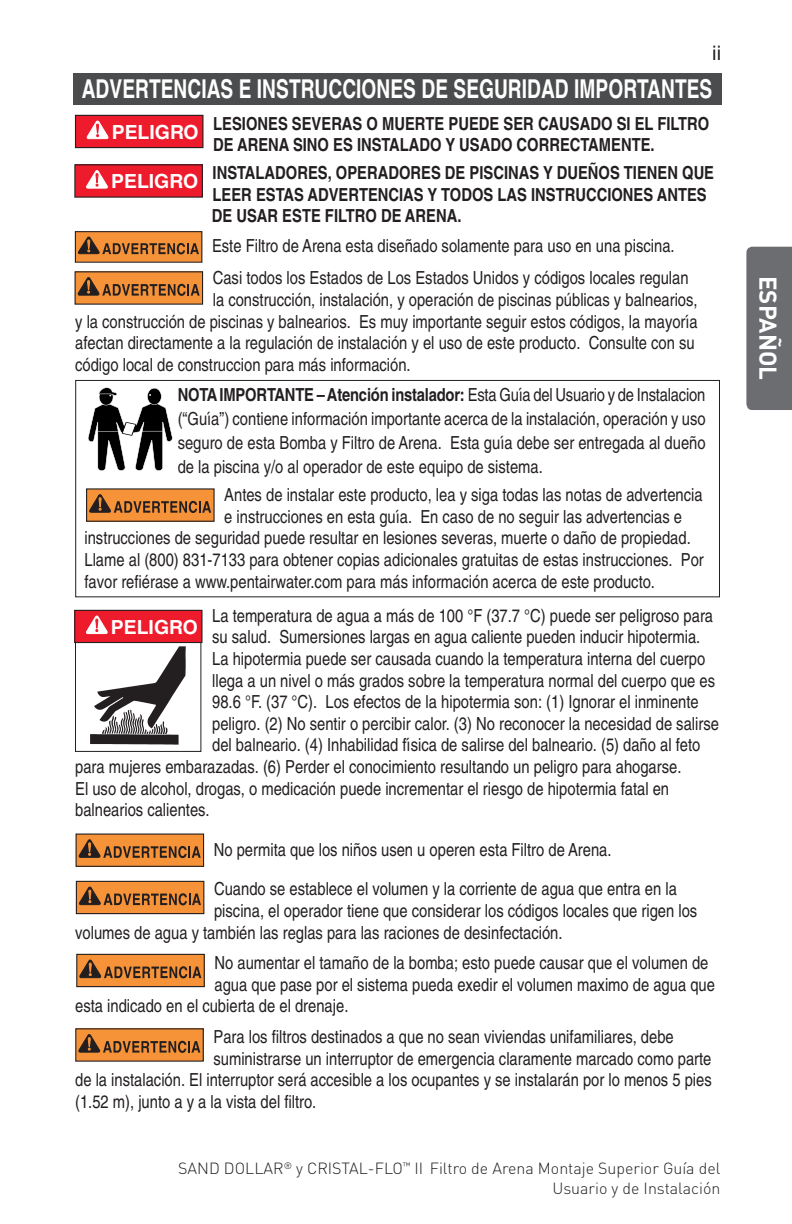
<style>
.page{position:relative;width:792px;height:1224px;background:#fff}
.page>*{position:absolute;margin:0;border:0;box-sizing:border-box;transform-origin:0 0}
.t1{font:700 condensed 26px "Helvetica";color:#fff;scale:.9 1}
.t2{font:700 24px "DIN Pro";color:#fff}
.t3{font:20px "Helvetica";color:#231f20}
.t4{font:700 19.4px "Helvetica";color:#fff}
.Body_Text{font:condensed 18px/24px "Helvetica";color:#231f20;text-align:justify}
.warn_caution_indent{font:condensed 18px "Helvetica";color:#231f20}
.Body_text{font:condensed 18px "Helvetica";color:#231f20}
.t5{font:700 condensed 18px/21.6px "Helvetica";color:#231f20}
.t6{font:300 16px/19.2px "DIN Pro";color:#231f20;text-align:right}
.s1{font-weight:700}
</style>
<div class="page">
<div style="left:746px;top:247px;width:46px;height:163px;background:#6c6d70"></div>
<div style="left:75px;top:380px;width:645px;height:217px;border:1px solid #231f20"></div>
<div style="left:73px;top:73px;width:648px;height:32px;background:#4b4c4d"></div>
<div style="left:75px;top:232px;width:127px;height:30px;background:#f69238"></div>
<div style="left:75px;top:231px;width:127px;height:32px;border:1px solid #231f20"></div>
<svg style="left:78px;top:236px;width:121px;height:19px"></svg>
<div style="left:75px;top:115px;width:128px;height:33px;background:#ee1b2c"></div>
<div style="left:75px;top:115px;width:129px;height:33px;border:1px solid #231f20"></div>
<svg style="left:86px;top:120px;width:23px;height:20px"></svg>
<div style="left:87px;top:489px;width:127px;height:32px;background:#f69238"></div>
<div style="left:86px;top:488px;width:129px;height:34px;border:1px solid #231f20"></div>
<svg style="left:89px;top:494px;width:122px;height:19px"></svg>
<div style="left:76px;top:834px;width:128px;height:32px;background:#f69238"></div>
<div style="left:76px;top:834px;width:128px;height:33px;border:1px solid #231f20"></div>
<svg style="left:78px;top:839px;width:123px;height:19px"></svg>
<div style="left:76px;top:881px;width:128px;height:33px;background:#f69238"></div>
<div style="left:76px;top:881px;width:128px;height:33px;border:1px solid #231f20"></div>
<svg style="left:79px;top:886px;width:122px;height:20px"></svg>
<div style="left:75px;top:272px;width:128px;height:32px;background:#f69238"></div>
<svg style="left:77px;top:277px;width:123px;height:19px"></svg>
<svg style="left:88px;top:387px;width:85px;height:84px"></svg>
<div style="left:75px;top:165px;width:127px;height:32px;background:#ee1b2c"></div>
<div style="left:74px;top:164px;width:129px;height:34px;border:1px solid #231f20"></div>
<svg style="left:86px;top:170px;width:22px;height:19px"></svg>
<div style="left:77px;top:954px;width:127px;height:33px;background:#f69238"></div>
<div style="left:76px;top:954px;width:129px;height:33px;border:1px solid #231f20"></div>
<svg style="left:79px;top:959px;width:122px;height:20px"></svg>
<div style="left:76px;top:1029px;width:127px;height:32px;background:#f69238"></div>
<svg style="left:78px;top:1034px;width:122px;height:19px"></svg>
<img style="left:90px;top:646px;width:96px;height:99px">
<div style="left:75px;top:623px;width:126px;height:129px;border:1px solid #231f20"></div>
<div style="left:75px;top:610px;width:127px;height:33px;background:#ee1b2c"></div>
<div style="left:74px;top:610px;width:129px;height:33px;border:1px solid #231f20"></div>
<svg style="left:86px;top:615px;width:22px;height:20px"></svg>
<p class="t3" style="left:712px;top:42px;width:10px">ii</p>
<p class="t1" style="left:82px;top:73px;width:702px">ADVERTENCIAS E INSTRUCCIONES DE SEGURIDAD IMPORTANTES</p>
<p class="t4" style="left:112px;top:120px;width:89px">PELIGRO</p>
<p class="t5" style="left:213px;top:112px;width:498px">LESIONES SEVERAS O MUERTE PUEDE SER CAUSADO SI EL FILTRO<br>DE ARENA SINO ES INSTALADO Y USADO CORRECTAMENTE.</p>
<p class="t5" style="left:212px;top:162px;width:504px">INSTALADORES, OPERADORES DE PISCINAS Y DUEÑOS TIENEN QUE<br>LEER ESTAS ADVERTENCIAS Y TODOS LAS INSTRUCCIONES ANTES<br>DE USAR ESTE FILTRO DE ARENA.</p>
<p class="t4" style="left:111px;top:170px;width:89px">PELIGRO</p>
<p class="Body_Text" style="left:212px;top:233px;width:464px">Este Filtro de Arena esta diseñado solamente para uso en una piscina.</p>
<p class="Body_Text" style="left:213px;top:266px;width:477px">Casi todos los Estados de Los Estados Unidos y códigos locales regulan</p>
<p class="Body_Text" style="left:213px;top:288px;width:486px">la construcción, instalación, y operación de piscinas públicas y balnearios,</p>
<p class="Body_Text" style="left:75px;top:309px;width:624px">y la construcción de piscinas y balnearios. Es muy importante seguir estos códigos, la mayoría</p>
<p class="Body_Text" style="left:75px;top:331px;width:621px">afectan directamente a la regulación de instalación y el uso de este producto. Consulte con su</p>
<p class="Body_Text" style="left:75px;top:352px;width:337px">código local de construccion para más información.</p>
<p class="Body_Text" style="left:178px;top:383px;width:529px"><span class="s1">NOTA IMPORTANTE – Atención instalador:</span> Esta Guía del Usuario y de Instalacion (“Guía”) contiene información importante acerca de la instalación, operación y uso seguro de esta Bomba y Filtro de Arena. Esta guía debe ser entregada al dueño de la piscina y/o al operador de este equipo de sistema.</p>
<p class="Body_text" style="left:224px;top:485px;width:480px">Antes de instalar este producto, lea y siga todas las notas de advertencia</p>
<p class="Body_text" style="left:224px;top:506px;width:459px">e instrucciones en esta guía. En caso de no seguir las advertencias e</p>
<p class="Body_text" style="left:84px;top:528px;width:608px">instrucciones de seguridad puede resultar en lesiones severas, muerte o daño de propiedad.</p>
<p class="Body_text" style="left:84px;top:549px;width:621px">Llame al (800) 831-7133 para obtener copias adicionales gratuitas de estas instrucciones. Por</p>
<p class="Body_text" style="left:84px;top:571px;width:572px">favor refiérase a www.pentairwater.com para más información acerca de este producto.</p>
<p class="Body_Text" style="left:212px;top:603px;width:502px">La temperatura de agua a más de 100 °F (37.7 °C) puede ser peligroso para</p>
<p class="Body_Text" style="left:212px;top:625px;width:490px">su salud. Sumersiones largas en agua caliente pueden inducir hipotermia.</p>
<p class="Body_Text" style="left:212px;top:647px;width:495px">La hipotermia puede ser causada cuando la temperatura interna del cuerpo</p>
<p class="Body_Text" style="left:212px;top:668px;width:504px">llega a un nivel o más grados sobre la temperatura normal del cuerpo que es</p>
<p class="Body_Text" style="left:212px;top:690px;width:488px">98.6 °F. (37 °C). Los efectos de la hipotermia son: (1) Ignorar el inminente</p>
<p class="Body_Text" style="left:212px;top:711px;width:508px">peligro. (2) No sentir o percibir calor. (3) No reconocer la necesidad de salirse</p>
<p class="Body_Text" style="left:212px;top:733px;width:490px">del balneario. (4) Inhabilidad física de salirse del balneario. (5) daño al feto</p>
<p class="Body_Text" style="left:75px;top:755px;width:608px">para mujeres embarazadas. (6) Perder el conocimiento resultando un peligro para ahogarse.</p>
<p class="Body_Text" style="left:75px;top:776px;width:595px">El uso de alcohol, drogas, o medicación puede incrementar el riesgo de hipotermia fatal en</p>
<p class="Body_Text" style="left:75px;top:798px;width:136px">balnearios calientes.</p>
<p class="Body_Text" style="left:214px;top:837px;width:399px">No permita que los niños usen u operen esta Filtro de Arena.</p>
<p class="Body_Text" style="left:214px;top:877px;width:464px">Cuando se establece el volumen y la corriente de agua que entra en la</p>
<p class="Body_Text" style="left:214px;top:899px;width:485px">piscina, el operador tiene que considerar los códigos locales que rigen los</p>
<p class="Body_Text" style="left:75px;top:920px;width:489px">volumes de agua y también las reglas para las raciones de desinfectación.</p>
<p class="warn_caution_indent" style="left:214px;top:952px;width:495px">No aumentar el tamaño de la bomba; esto puede causar que el volumen de</p>
<p class="warn_caution_indent" style="left:214px;top:974px;width:502px">agua que pase por el sistema pueda exedir el volumen maximo de agua que</p>
<p class="warn_caution_indent" style="left:75px;top:996px;width:275px">esta indicado en el cubierta de el drenaje.</p>
<p class="warn_caution_indent" style="left:214px;top:1026px;width:462px">Para los filtros destinados a que no sean viviendas unifamiliares, debe</p>
<p class="warn_caution_indent" style="left:214px;top:1048px;width:499px">suministrarse un interruptor de emergencia claramente marcado como parte</p>
<p class="warn_caution_indent" style="left:75px;top:1069px;width:638px">de la instalación. El interruptor será accesible a los ocupantes y se instalarán por lo menos 5 pies</p>
<p class="warn_caution_indent" style="left:75px;top:1091px;width:243px">(1.52 m), junto a y a la vista del filtro.</p>
<p class="t4" style="left:111px;top:615px;width:88px">PELIGRO</p>
<p class="t6" style="left:178px;top:1158px;width:544px">SAND DOLLAR<sup>®</sup> y CRISTAL-FLO<sup>™</sup> II Filtro de Arena Montaje Superior Guía del<br>Usuario y de Instalación</p>
<h2 class="t2" style="left:788px;top:276px;width:106px;rotate:90deg">ESPAÑOL</h2>
</div>
